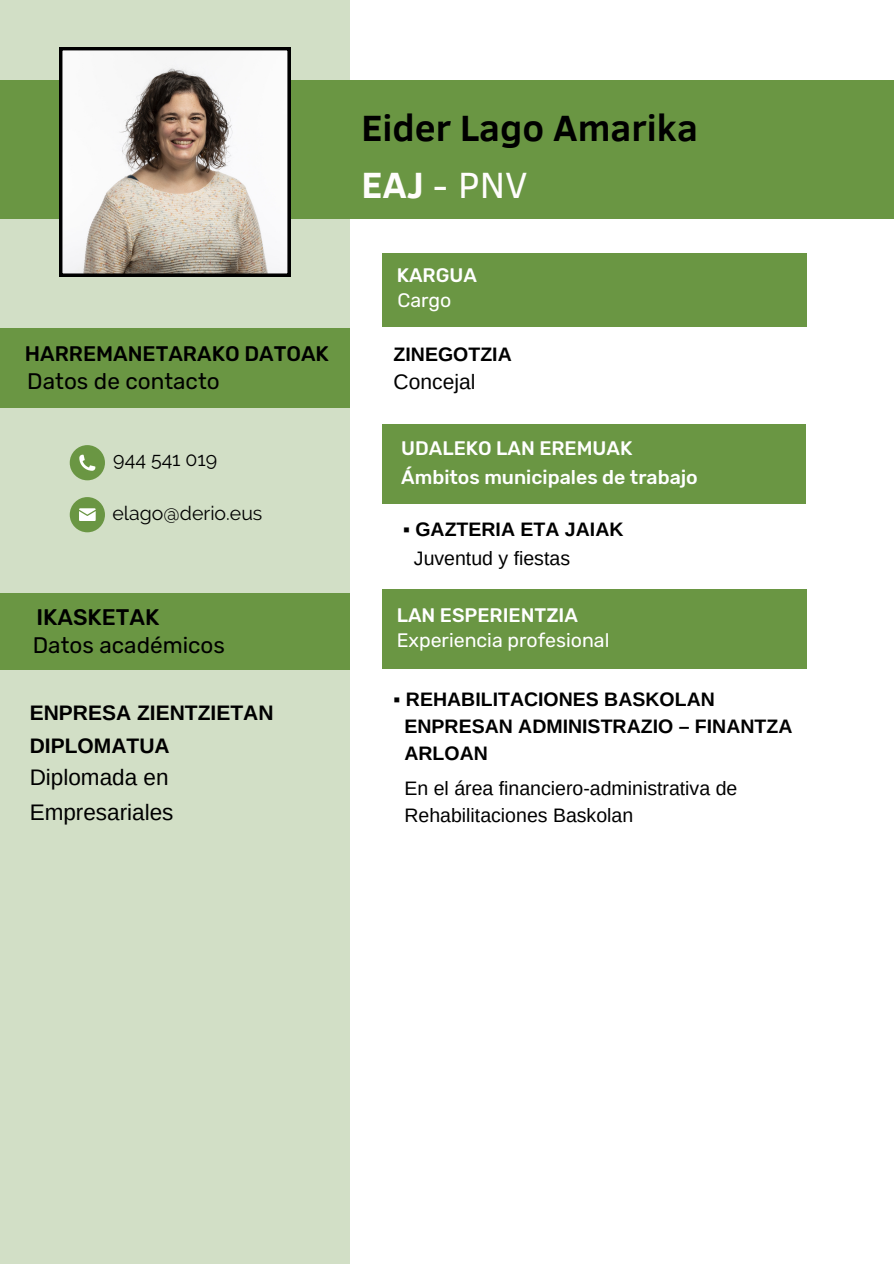
<style>
.page{position:relative;width:894px;height:1264px;background:#fff}
.page>*{position:absolute;margin:0;border:0;box-sizing:border-box;transform-origin:0 0}
.t1{font:700 37.5px "Clear Sans";color:#000}
.t2{font:37.5px "Clear Sans";color:#fffdfc}
.t3{font:22.5px/28.2px "Rubik";color:#000}
.t4{font:22.5px/34.8px "Arimo";color:#000}
.t5{font:700 21px/32.7px "Arimo";color:#000}
.t6{font:500 21px "Rubik";color:#000}
.t7{font:21px "Arimo";color:#000}
.t8{font:700 19.5px/27px "Arimo";color:#000}
.t9{font:19.5px/27px "Arimo";color:#000}
.t10{font:500 19.5px/29.2px "Rubik";color:#fff}
.t11{font:19.5px "Rubik";color:#fff}
.t12{font:19.5px "Raleway";color:#000}
.s1{font-weight:700}
.s2{font-weight:500}
</style>
<div class="page">
<div style="left:0;top:0;width:350px;height:1263px;background:#d2dfc6"></div>
<div style="left:0;top:80px;width:893px;height:139px;background:#6a9643"></div>
<div style="left:70px;top:445px;width:35px;height:35px;background:#6a9643;border-radius:50%"></div>
<svg style="left:79px;top:454px;width:16px;height:16px"></svg>
<div style="left:70px;top:497px;width:35px;height:35px;background:#6a9643;border-radius:50%"></div>
<svg style="left:79px;top:508px;width:17px;height:12px"></svg>
<svg style="left:59px;top:47px;width:232px;height:230px;background:#c2bbb4"></svg>
<div style="left:382px;top:253px;width:424px;height:73px;background:#6a9643"></div>
<div style="left:382px;top:424px;width:423px;height:79px;background:#6a9643"></div>
<div style="left:0;top:593px;width:350px;height:76px;background:#6a9643"></div>
<div style="left:382px;top:590px;width:424px;height:79px;background:#6a9643"></div>
<div style="left:0;top:328px;width:350px;height:80px;background:#6a9643"></div>
<p class="t1" style="left:361px;top:101px;width:338px">Eider Lago Amarika</p>
<p class="t2" style="left:361px;top:158px;width:168px"><span class="s1">EAJ</span> - PNV</p>
<h2 class="t6" style="left:25px;top:341px;width:305px">HARREMANETARAKO DATOAK</h2>
<h2 class="t3" style="left:27px;top:367px;width:194px">Datos de contacto</h2>
<p class="t12" style="left:113px;top:447px;width:105px">944 541 019</p>
<h4 class="t12" style="left:112px;top:501px;width:151px">elago@derio.eus</h4>
<p class="t10" style="left:396px;top:261px;width:82px">KARGUA</p>
<p class="t11" style="left:397px;top:289px;width:55px">Cargo</p>
<p class="t8" style="left:393px;top:340px;width:120px">ZINEGOTZIA</p>
<h6 class="t7" style="left:393px;top:370px;width:83px">Concejal</h6>
<p class="t10" style="left:401px;top:433px;width:298px">UDALEKO LAN EREMUAK<br>Ámbitos municipales de trabajo</p>
<h1 class="t8" style="left:403px;top:516px;width:222px">▪ GAZTERIA ETA JAIAK</h1>
<p class="t9" style="left:414px;top:544px;width:158px">Juventud y fiestas</p>
<h4 class="t3" style="left:33px;top:602px;width:193px"><span class="s2">IKASKETAK<br></span>Datos académicos</h4>
<p class="t10" style="left:396px;top:601px;width:183px">LAN ESPERIENTZIA</p>
<p class="t11" style="left:396px;top:629px;width:214px">Experiencia profesional</p>
<p class="t5" style="left:30px;top:696px;width:245px">ENPRESA ZIENTZIETAN<br>DIPLOMATUA</p>
<p class="t4" style="left:30px;top:760px;width:145px">Diplomada en<br>Empresariales</p>
<p class="t8" style="left:404px;top:685px;width:389px;text-indent:-11px">▪ REHABILITACIONES BASKOLAN<br>ENPRESAN ADMINISTRAZIO – FINANTZA<br>ARLOAN</p>
<p class="t9" style="left:404px;top:774px;width:334px">En el área financiero-administrativa de<br>Rehabilitaciones Baskolan</p>
</div>
